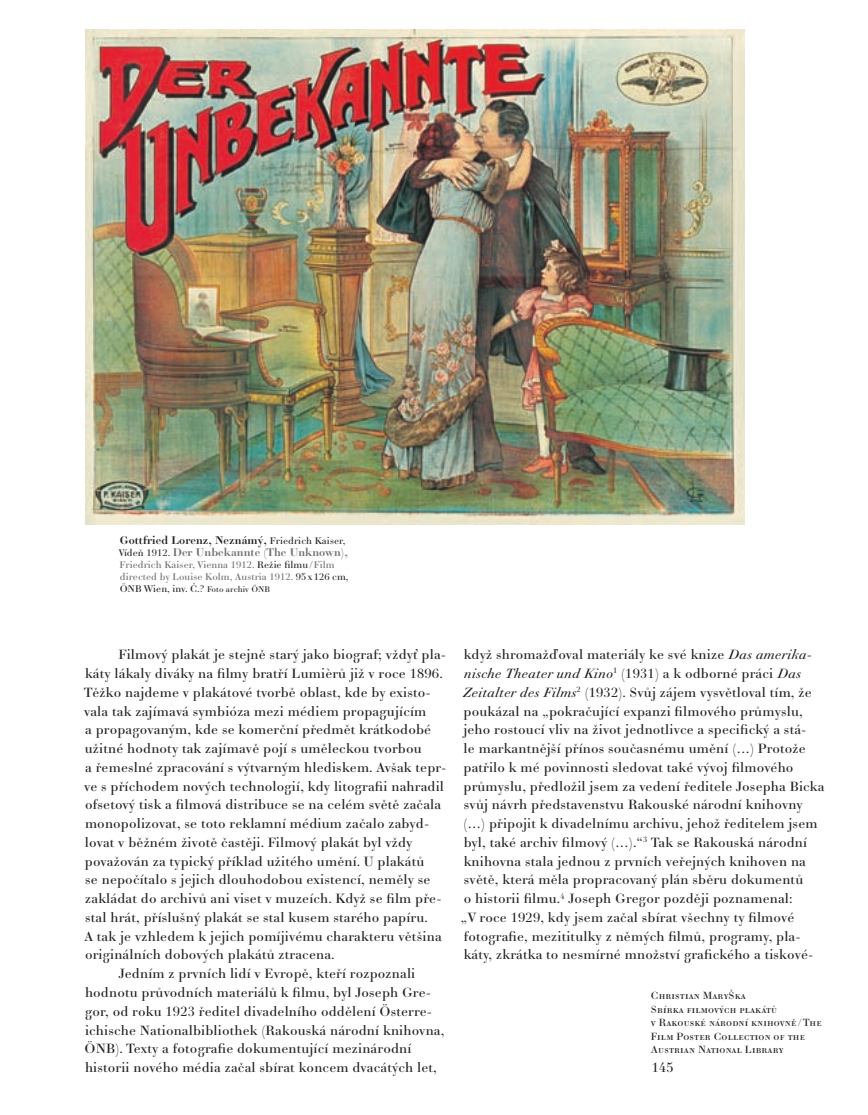
<style>
.page{position:relative;width:868px;height:1115px;background:#fff}
.page>*{position:absolute;margin:0;border:0;box-sizing:border-box;transform-origin:0 0}
.t1{font:13.5px/18.8px "Didot Elder CE";letter-spacing:.01em;color:#231f20}
.t2{font:10.5px/13.5px "Didot Elder CE Book SC";letter-spacing:.01em;color:#231f20}
.t3{font:9.75px/12px "Didot Elder CE";letter-spacing:.005em;color:#6c6d70}
.t4{font:9.75px/12px "Didot Elder CE";color:#231f20}
.s1{font-family:"Didot Elder";font-weight:700;font-size:11.25px}
.s2{font-family:"Didot Elder";font-weight:700;font-size:11.25px;color:#6c6d70}
.s3{color:#231f20}
.s4{font-size:8.25px;color:#231f20}
.s5{font-style:italic}
</style>
<div class="page">
<img style="left:85px;top:30px;width:659px;height:494px">
<p class="t4" style="left:118px;top:535px;width:231px"><span class="s1">Gottfried Lorenz, Neznámý,</span> Friedrich Kaiser,<br>Vídeň 1912. <span class="s2">Der Unbekannte (The Unknown),</span></p>
<p class="t3" style="left:120px;top:559px;width:231px">Friedrich Kaiser, Vienna 1912. <span class="s3">Režie filmu/</span>Film directed by Louise Kolm, Austria 1912. <span class="s3">95x 126 cm,<br>ÖNB Wien, inv. Č.?</span> <span class="s4">Foto archiv ÖNB</span></p>
<p class="t1" style="left:119px;top:645px;width:329px">Filmový plakát je stejně starý jako biograf; vždyť pla-</p>
<p class="t1" style="left:85px;top:664px;width:359px">káty lákaly diváky na filmy bratří Lumièrů již v roce 1896.</p>
<p class="t1" style="left:84px;top:683px;width:348px">Těžko najdeme v plakátové tvorbě oblast, kde by existo-</p>
<p class="t1" style="left:84px;top:701px;width:344px">vala tak zajímavá symbióza mezi médiem propagujícím</p>
<p class="t1" style="left:85px;top:720px;width:347px">a propagovaným, kde se komerční předmět krátkodobé</p>
<p class="t1" style="left:85px;top:739px;width:338px">užitné hodnoty tak zajímavě pojí s uměleckou tvorbou</p>
<p class="t1" style="left:85px;top:758px;width:363px">a řemeslné zpracování s výtvarným hlediskem. Avšak tepr-</p>
<p class="t1" style="left:84px;top:776px;width:361px">ve s příchodem nových technologií, kdy litografii nahradil</p>
<p class="t1" style="left:85px;top:795px;width:357px">ofsetový tisk a filmová distribuce se na celém světě začala</p>
<p class="t1" style="left:85px;top:814px;width:346px">monopolizovat, se toto reklamní médium začalo zabyd-</p>
<p class="t1" style="left:85px;top:833px;width:329px">lovat v běžném životě častěji. Filmový plakát byl vždy</p>
<p class="t1" style="left:85px;top:851px;width:341px">považován za typický příklad užitého umění. U plakátů</p>
<p class="t1" style="left:85px;top:870px;width:346px">se nepočítalo s jejich dlouhodobou existencí, neměly se</p>
<p class="t1" style="left:85px;top:889px;width:358px">zakládat do archivů ani viset v muzeích. Když se film pře-</p>
<p class="t1" style="left:85px;top:908px;width:344px">stal hrát, příslušný plakát se stal kusem starého papíru.</p>
<p class="t1" style="left:84px;top:926px;width:359px">A tak je vzhledem k jejich pomíjivému charakteru většina</p>
<p class="t1" style="left:85px;top:945px;width:251px">originálních dobových plakátů ztracena.</p>
<p class="t1" style="left:119px;top:964px;width:298px">Jedním z prvních lidí v Evropě, kteří rozpoznali</p>
<p class="t1" style="left:85px;top:983px;width:347px">hodnotu průvodních materiálů k filmu, byl Joseph Gre-</p>
<p class="t1" style="left:85px;top:1001px;width:348px">gor, od roku 1923 ředitel divadelního oddělení Österre-</p>
<p class="t1" style="left:85px;top:1020px;width:361px">ichische Nationalbibliothek (Rakouská národní knihovna,</p>
<p class="t1" style="left:85px;top:1039px;width:328px">ÖNB). Texty a fotografie dokumentující mezinárodní</p>
<p class="t1" style="left:85px;top:1058px;width:353px">historii nového média začal sbírat koncem dvacátých let,</p>
<p class="t1" style="left:460px;top:645px;width:365px">když shromažďoval materiály ke své knize <span class="s5">Das amerika&shy;nische Theater und Kino</span><sup>1</sup> (1931) a k odborné práci <span class="s5">Das Zeitalter des Films</span><sup>2</sup> (1932). Svůj zájem vysvětloval tím, že poukázal na „pokračující expanzi filmového průmyslu, jeho rostoucí vliv na život jednotlivce a specifický a stá-<br>le markantnější přínos současnému umění (…) Protože patřilo k mé povinnosti sledovat také vývoj filmového průmyslu, předložil jsem za vedení ředitele Josepha Bicka svůj návrh představenstvu Rakouské národní knihovny (…) připojit k divadelnímu archivu, jehož ředitelem jsem byl, také archiv filmový (…).“<sup>3</sup> Tak se Rakouská národní knihovna stala jednou z prvních veřejných knihoven na světě, která měla propracovaný plán sběru dokumentů<br>o historii filmu.<sup>4</sup> Joseph Gregor později poznamenal:<br>„V roce 1929, kdy jsem začal sbírat všechny ty filmové fotografie, mezititulky z němých filmů, programy, pla&shy;káty, zkrátka to nesmírné množství grafického a tiskové-</p>
<p class="t2" style="left:651px;top:988px;width:172px">Christian MaryŠka<br>Sbírka filmových plakátů<br>v Rakouské národní knihovně /The<br>Film Poster Collection of the<br>Austrian National Library</p>
<p class="t1" style="left:651px;top:1058px;width:23px">145</p>
</div>
